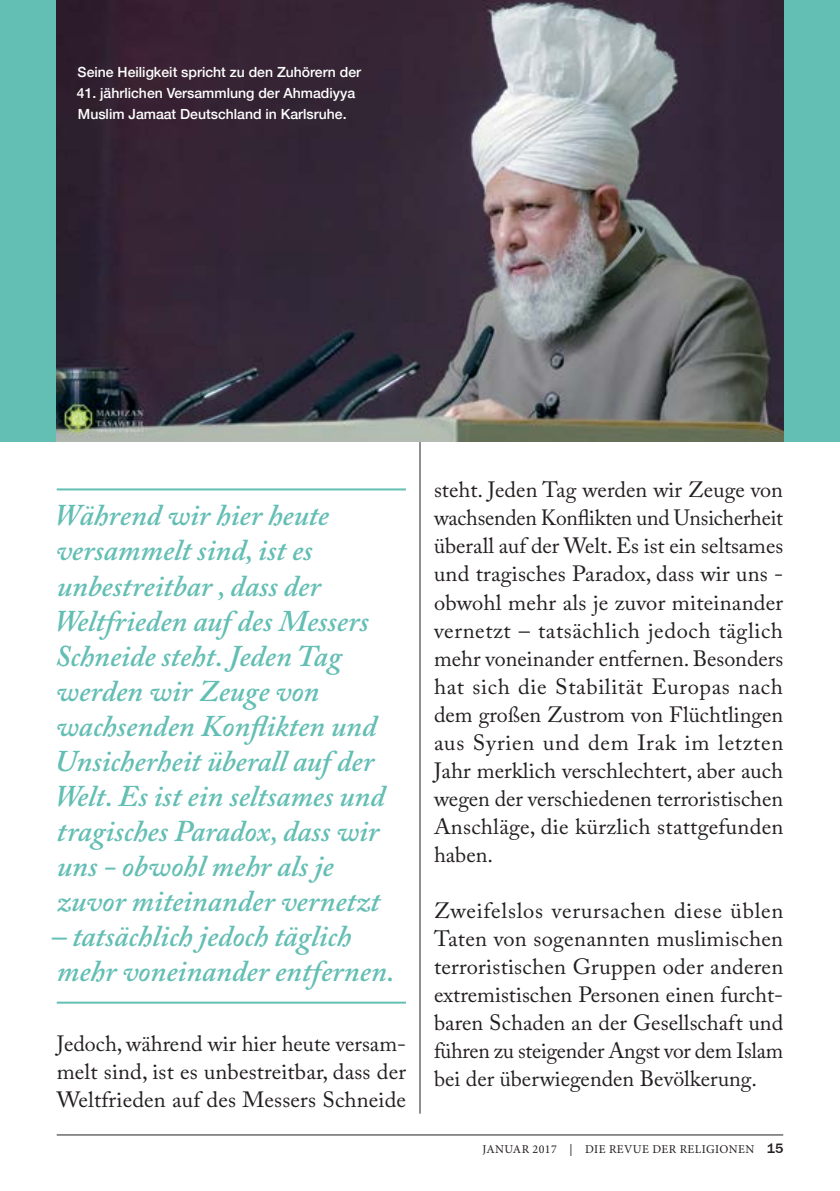
<style>
.page{position:relative;width:840px;height:1191px;background:#fff}
.page>*{position:absolute;margin:0;border:0;box-sizing:border-box;transform-origin:0 0}
.t1{font:italic 600 30px/35px "Adobe Caslon Pro";color:#63beb4}
.t2{font:22px/28px "Adobe Caslon Pro";letter-spacing:.005em;color:#231f20;text-align:justify}
.t3{font:500 14px/21px "Helvetica Neue";color:#fff}
.t4{font:12px "Minion Pro";letter-spacing:.035em;color:#231f20}
.s1{font-family:"Franklin Gothic";font-weight:500;font-size:14px}
</style>
<div class="page">
<hr style="left:57px;top:1134px;width:725px;height:1px;background:#231f20">
<hr style="left:419px;top:189px;width:1px;height:924px;background:#231f20">
<div style="left:0;top:0;width:839px;height:441px;background:#63beb4"></div>
<img style="left:57px;top:0;width:725px;height:442px">
<hr style="left:57px;top:488px;width:349px;height:2px;background:#63beb4">
<hr style="left:57px;top:1001px;width:349px;height:2px;background:#63beb4">
<p class="t3" style="left:78px;top:61px;width:285px">Seine Heiligkeit spricht zu den Zuhörern der</p>
<p class="t3" style="left:77px;top:82px;width:280px">41. jährlichen Versammlung der Ahmadiyya<br>Muslim Jamaat Deutschland in Karlsruhe.</p>
<p class="t1" style="left:54px;top:497px;width:332px">Während wir hier heute versammelt sind, ist es unbestreitbar , dass der<br>Weltfrieden auf des Messers<br>Schneide steht. Jeden Tag werden wir Zeuge von wachsenden Konflikten und<br>Unsicherheit überall auf der<br>Welt. Es ist ein seltsames und tragisches Paradox, dass wir uns - obwohl mehr als je zuvor miteinander vernetzt</p>
<h1 class="t1" style="left:51px;top:918px;width:344px">– tatsächlich jedoch täglich mehr voneinander entfernen.</h1>
<p class="t2" style="left:57px;top:1029px;width:351px">Jedoch, während wir hier heute versam&shy;melt sind, ist es unbestreitbar, dass der Weltfrieden auf des Messers Schneide</p>
<p class="t2" style="left:434px;top:476px;width:351px">steht. Jeden Tag werden wir Zeuge von wachsenden Konflikten und Unsicherheit überall auf der Welt. Es ist ein seltsames und tragisches Paradox, dass wir uns - obwohl mehr als je zuvor miteinander vernetzt – tatsächlich jedoch täglich mehr voneinander entfernen. Besonders hat sich die Stabilität Europas nach dem großen Zustrom von Flüchtlingen aus Syrien und dem Irak im letzten Jahr merklich verschlechtert, aber auch wegen der verschiedenen terroristischen Anschläge, die kürzlich stattgefunden haben.</p>
<p class="t2" style="left:434px;top:896px;width:351px">Zweifelslos verursachen diese üblen Taten von sogenannten muslimischen terroristischen Gruppen oder anderen extremistischen Personen einen furcht&shy;baren Schaden an der Gesellschaft und führen zu steigender Angst vor dem Islam bei der überwiegenden Bevölkerung.</p>
<p class="t4" style="left:482px;top:1140px;width:302px">JANUAR 2017 | DIE REVUE DER RELIGIONEN <span class="s1">15</span></p>
</div>
